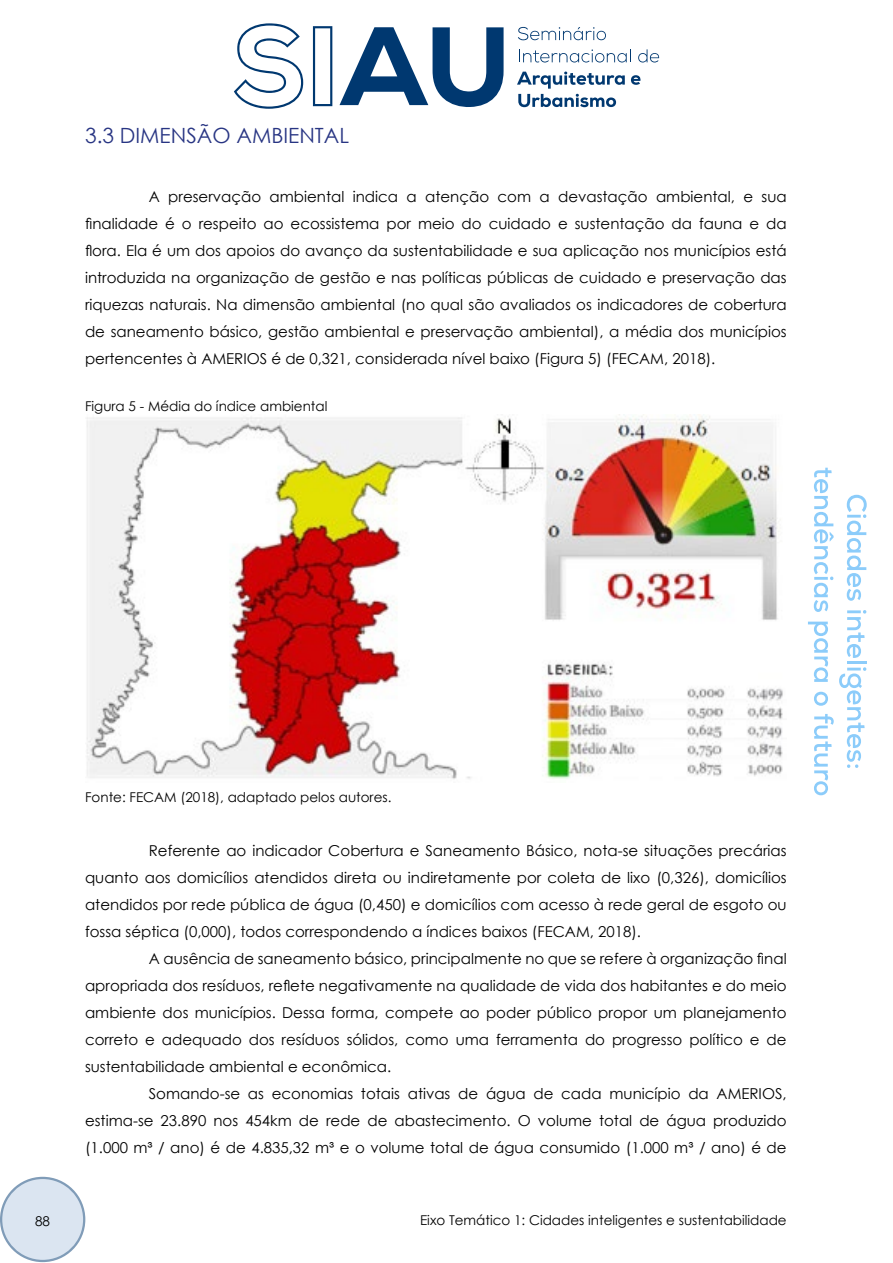
<style>
.page{position:relative;width:893px;height:1263px;background:#fff}
.page>*{position:absolute;margin:0;border:0;box-sizing:border-box;transform-origin:0 0}
.t1{font:21px "Century Gothic";color:#283583}
.t2{font:15px/27px "Century Gothic";color:#000;text-align:justify}
.t3{font:13.5px "Century Gothic";color:#000}
</style>
<div class="page">
<svg style="left:234px;top:23px;width:69px;height:86px"></svg>
<svg style="left:313px;top:26px;width:19px;height:80px"></svg>
<svg style="left:339px;top:27px;width:165px;height:80px"></svg>
<svg style="left:518px;top:27px;width:88px;height:13px"></svg>
<svg style="left:519px;top:49px;width:112px;height:14px"></svg>
<svg style="left:638px;top:49px;width:21px;height:14px"></svg>
<svg style="left:631px;top:75px;width:10px;height:10px"></svg>
<svg style="left:517px;top:71px;width:108px;height:36px"></svg>
<svg style="left:808px;top:468px;width:59px;height:327px"></svg>
<svg style="left:0;top:1177px;width:85px;height:85px"></svg>
<div style="left:2px;top:1179px;width:81px;height:81px;background:#dbe5f1;border-radius:50%"></div>
<img style="left:87px;top:415px;width:696px;height:364px">
<h1 class="t1" style="left:85px;top:121px;width:266px">3.3 DIMENSÃO AMBIENTAL</h1>
<p class="t2" style="left:85px;top:183px;width:703px;text-indent:64px">A preservação ambiental indica a atenção com a devastação ambiental, e sua finalidade é o respeito ao ecossistema por meio do cuidado e sustentação da fauna e da flora. Ela é um dos apoios do avanço da sustentabilidade e sua aplicação nos municípios está introduzida na organização de gestão e nas políticas públicas de cuidado e preservação das riquezas naturais. Na dimensão ambiental (no qual são avaliados os indicadores de cobertura de saneamento básico, gestão ambiental e preservação ambiental), a média dos municípios pertencentes à AMERIOS é de 0,321, considerada nível baixo (Figura 5) (FECAM, 2018).</p>
<p class="t3" style="left:85px;top:397px;width:244px">Figura 5 - Média do índice ambiental</p>
<p class="t3" style="left:85px;top:788px;width:308px">Fonte: FECAM (2018), adaptado pelos autores.</p>
<p class="t2" style="left:149px;top:837px;width:639px">Referente ao indicador Cobertura e Saneamento Básico, nota-se situações precárias</p>
<p class="t2" style="left:85px;top:864px;width:703px">quanto aos domicílios atendidos direta ou indiretamente por coleta de lixo (0,326), domicílios</p>
<p class="t2" style="left:85px;top:891px;width:703px">atendidos por rede pública de água (0,450) e domicílios com acesso à rede geral de esgoto ou</p>
<p class="t2" style="left:85px;top:918px;width:557px">fossa séptica (0,000), todos correspondendo a índices baixos (FECAM, 2018).</p>
<p class="t2" style="left:149px;top:945px;width:639px">A ausência de saneamento básico, principalmente no que se refere à organização final</p>
<p class="t2" style="left:85px;top:972px;width:703px">apropriada dos resíduos, reflete negativamente na qualidade de vida dos habitantes e do meio</p>
<p class="t2" style="left:85px;top:999px;width:703px">ambiente dos municípios. Dessa forma, compete ao poder público propor um planejamento</p>
<p class="t2" style="left:85px;top:1026px;width:703px">correto e adequado dos resíduos sólidos, como uma ferramenta do progresso político e de</p>
<p class="t2" style="left:85px;top:1053px;width:308px">sustentabilidade ambiental e econômica.</p>
<p class="t2" style="left:149px;top:1080px;width:639px">Somando-se as economias totais ativas de água de cada município da AMERIOS,</p>
<p class="t2" style="left:85px;top:1107px;width:703px">estima-se 23.890 nos 454km de rede de abastecimento. O volume total de água produzido</p>
<p class="t2" style="left:85px;top:1134px;width:703px">(1.000 m³ / ano) é de 4.835,32 m³ e o volume total de água consumido (1.000 m³ / ano) é de</p>
<p class="t3" style="left:35px;top:1211px;width:16px">88</p>
<p class="t3" style="left:420px;top:1211px;width:368px">Eixo Temático 1: Cidades inteligentes e sustentabilidade</p>
</div>
